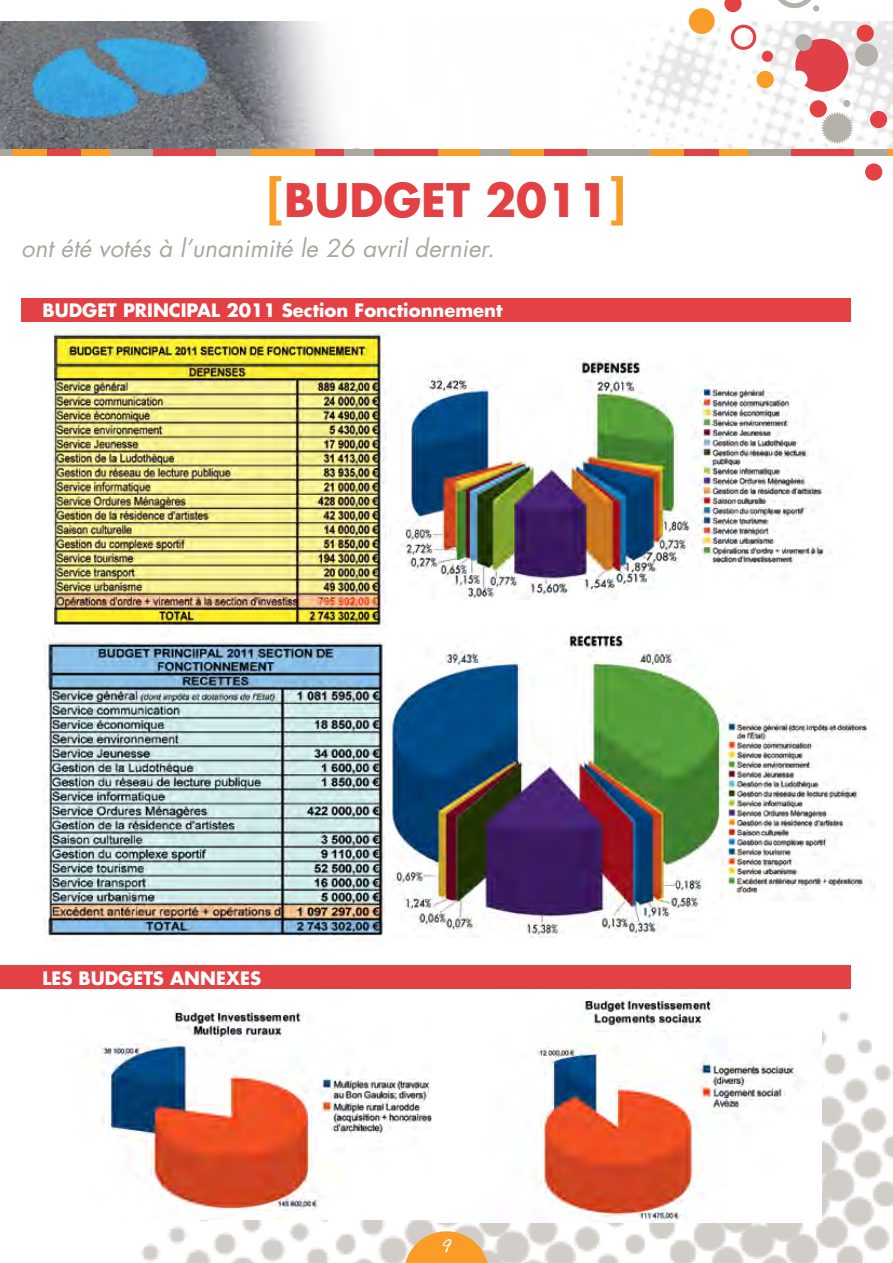
<style>
.page{position:relative;width:893px;height:1263px;background:#fff}
.page>*{position:absolute;margin:0;border:0;box-sizing:border-box;transform-origin:0 0}
.t1{font:700 45px "Futura Std";color:#e44145}
.t2{font:italic 24px "Futura Std";color:#aba79f}
.t3{font:21px "Handwriting Dakota";color:#fff}
.t4{font:700 18px "Futura Std";color:#fff}
.s1{font-size:48px;color:#f99d28}
</style>
<div class="page">
<img style="left:140px;top:967px;width:753px;height:296px">
<img style="left:0;top:21px;width:893px;height:128px">
<div style="left:0;top:149px;width:13px;height:6px;background:#aba79f"></div>
<div style="left:13px;top:149px;width:34px;height:6px;background:#f99d28"></div>
<div style="left:47px;top:149px;width:42px;height:6px;background:#e44145"></div>
<div style="left:81px;top:149px;width:30px;height:6px;background:#f99d28"></div>
<div style="left:111px;top:149px;width:42px;height:6px;background:#aba79f"></div>
<div style="left:153px;top:149px;width:64px;height:6px;background:#e44145"></div>
<div style="left:217px;top:149px;width:34px;height:6px;background:#aba79f"></div>
<div style="left:251px;top:149px;width:64px;height:6px;background:#f99d28"></div>
<div style="left:315px;top:149px;width:29px;height:6px;background:#e44145"></div>
<div style="left:344px;top:149px;width:34px;height:6px;background:#aba79f"></div>
<div style="left:374px;top:149px;width:64px;height:6px;background:#e44145"></div>
<div style="left:438px;top:149px;width:42px;height:6px;background:#f99d28"></div>
<div style="left:480px;top:149px;width:30px;height:6px;background:#aba79f"></div>
<div style="left:510px;top:149px;width:34px;height:6px;background:#f99d28"></div>
<div style="left:544px;top:149px;width:43px;height:6px;background:#e44145"></div>
<div style="left:587px;top:149px;width:64px;height:6px;background:#aba79f"></div>
<div style="left:651px;top:149px;width:34px;height:6px;background:#f99d28"></div>
<div style="left:685px;top:149px;width:42px;height:6px;background:#e44145"></div>
<div style="left:719px;top:149px;width:29px;height:6px;background:#f99d28"></div>
<div style="left:748px;top:149px;width:43px;height:6px;background:#aba79f"></div>
<div style="left:791px;top:149px;width:64px;height:6px;background:#e44145"></div>
<div style="left:855px;top:149px;width:34px;height:6px;background:#aba79f"></div>
<svg style="left:889px;top:149px;width:4px;height:6px"></svg>
<svg style="left:761px;top:50px;width:12px;height:12px"></svg>
<div style="left:689px;top:8px;width:26px;height:26px;background:#f99d28;border-radius:50%"></div>
<svg style="left:724px;top:0;width:18px;height:12px"></svg>
<div style="left:731px;top:25px;width:25px;height:25px;border:3px solid #e44145;border-radius:50%"></div>
<div style="left:756px;top:71px;width:18px;height:17px;background:#f99d28;border-radius:50%"></div>
<div style="left:795px;top:39px;width:53px;height:53px;background:#e04047;border-radius:50%"></div>
<div style="left:795px;top:34px;width:17px;height:17px;background:#b6b2ab;border-radius:50%"></div>
<div style="left:790px;top:71px;width:17px;height:16px;background:#fff;border-radius:50%"></div>
<svg style="left:778px;top:0;width:36px;height:8px"></svg>
<div style="left:813px;top:5px;width:6px;height:7px;background:#b6b2ab;border-radius:50%"></div>
<div style="left:855px;top:43px;width:23px;height:23px;background:#b6b2ab;border-radius:50%"></div>
<div style="left:857px;top:25px;width:17px;height:17px;background:#e44145;border-radius:50%"></div>
<div style="left:843px;top:100px;width:7px;height:7px;background:#b6b2ab;border-radius:50%"></div>
<div style="left:810px;top:100px;width:17px;height:17px;background:#e44145;border-radius:50%"></div>
<div style="left:870px;top:111px;width:17px;height:17px;background:#e44145;border-radius:50%"></div>
<div style="left:865px;top:163px;width:17px;height:18px;background:#e44145;border-radius:50%"></div>
<svg style="left:821px;top:112px;width:32px;height:32px"></svg>
<img style="left:52px;top:330px;width:335px;height:307px">
<img style="left:401px;top:358px;width:430px;height:242px">
<img style="left:44px;top:639px;width:343px;height:302px">
<img style="left:387px;top:627px;width:481px;height:310px">
<img style="left:101px;top:989px;width:332px;height:231px">
<div style="left:433px;top:988px;width:389px;height:234px;background:#fff"></div>
<img style="left:535px;top:995px;width:265px;height:227px">
<div style="left:21px;top:298px;width:829px;height:24px;background:#e44145"></div>
<div style="left:0;top:965px;width:850px;height:24px;background:#e44145"></div>
<svg style="left:404px;top:1231px;width:85px;height:32px"></svg>
<h1 class="t1" style="left:267px;top:170px;width:360px"><span class="s1">[</span>BUDGET 2011<span class="s1">]</span></h1>
<h2 class="t2" style="left:21px;top:233px;width:475px">ont été votés à l’unanimité le 26 avril dernier.</h2>
<p class="t4" style="left:43px;top:298px;width:462px">BUDGET PRINCIPAL 2011 Section Fonctionnement</p>
<p class="t4" style="left:43px;top:966px;width:11px">LES</p>
<p class="t4" style="left:79px;top:966px;width:66px">BUDGETS</p>
<p class="t4" style="left:170px;top:966px;width:29px">ANNE</p>
<p class="t4" style="left:226px;top:966px;width:25px">XES</p>
<p class="t3" style="left:442px;top:1229px;width:11px">9</p>
</div>
